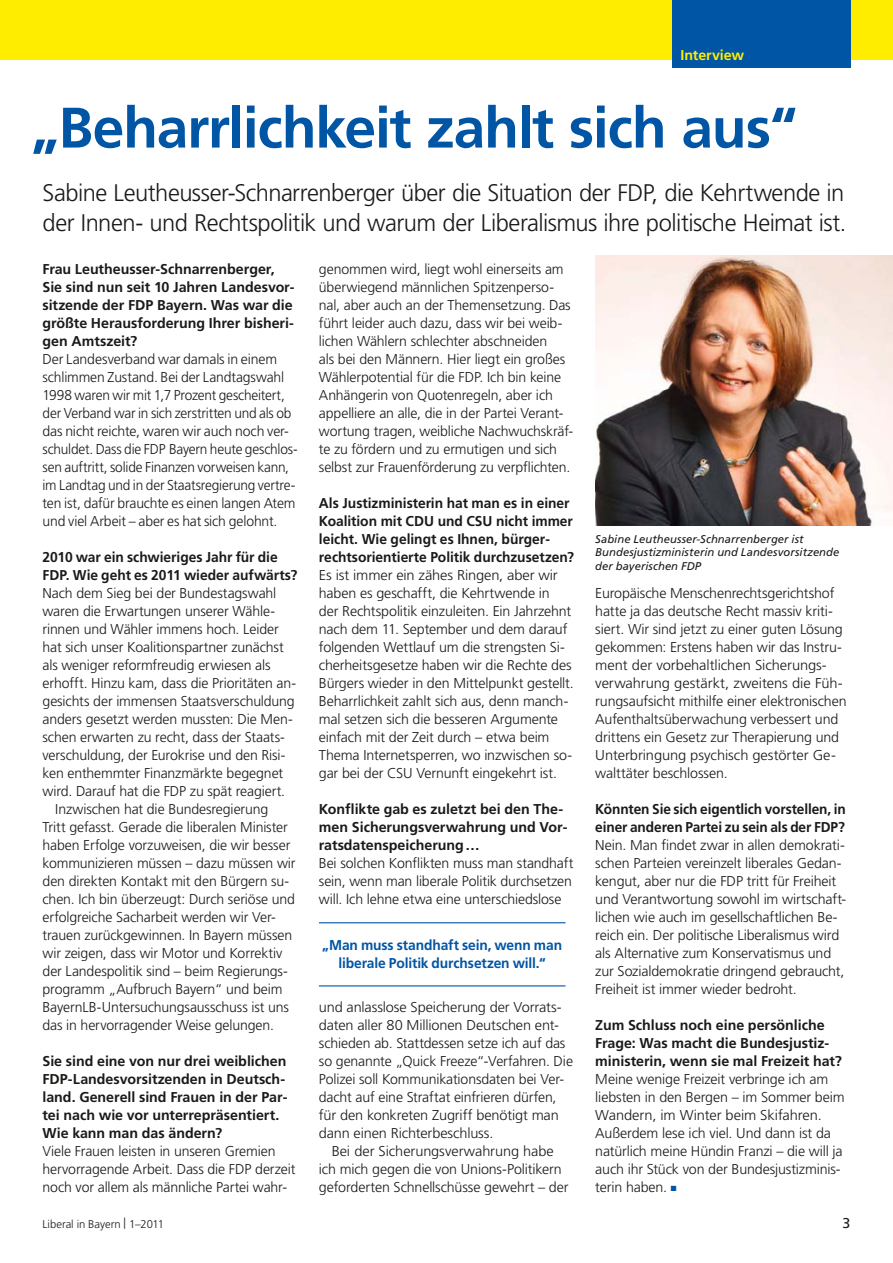
<style>
.page{position:relative;width:893px;height:1263px;background:#fff}
.page>*{position:absolute;margin:0;border:0;box-sizing:border-box;transform-origin:0 0}
.t1{font:700 57px "Frutiger LT Std";letter-spacing:-.02em;color:#0055a4}
.t2{font:300 24px/30px "Frutiger LT Std";letter-spacing:-.02em;color:#1a1a18}
.t3{font:300 14.25px/18px "Frutiger LT Std";letter-spacing:-.01em;color:#1a1a18}
.t4{font:700 14.25px/18px "Frutiger LT Std";letter-spacing:-.005em;color:#1a1a18}
.t5{font:700 14.25px/18px "Frutiger LT Std";letter-spacing:-.005em;color:#1a1a18;scale:.96 1}
.t6{font:700 14.25px/18px "Frutiger LT Std";letter-spacing:-.01em;color:#0055a4;text-align:center}
.t7{font:700 14.25px "Frutiger LT Std";letter-spacing:-.005em;color:#ffed00}
.t8{font:14.25px "Frutiger LT Std";color:#1a1a18}
.t9{font:italic 11.25px/13.5px "Frutiger LT Std";letter-spacing:.005em;color:#1a1a18}
.t10{font:300 11.25px "Frutiger LT Std";letter-spacing:-.005em;color:#1a1a18}
.s1{color:#0055a4}
</style>
<div class="page">
<div style="left:0;top:0;width:893px;height:60px;background:#ffed00"></div>
<div style="left:672px;top:0;width:178px;height:68px;background:#0055a4"></div>
<img style="left:595px;top:256px;width:298px;height:270px">
<hr style="left:319px;top:922px;width:247px;height:1px;background:#0055a4">
<hr style="left:319px;top:985px;width:247px;height:1px;background:#0055a4">
<p class="t7" style="left:680px;top:46px;width:65px">Interview</p>
<h1 class="t1" style="left:31px;top:94px;width:768px">„Beharrlichkeit zahlt sich aus“</h1>
<h2 class="t2" style="left:43px;top:178px;width:805px">Sabine Leutheusser-Schnarrenberger über die Situation der FDP, die Kehrtwende in der Innen- und Rechtspolitik und warum der Liberalismus ihre politische Heimat ist.</h2>
<p class="t4" style="left:43px;top:260px;width:254px">Frau Leutheusser-Schnarrenberger, Sie sind nun seit 10 Jahren Landesvor&shy;sitzende der FDP Bayern. Was war die größte Herausforderung Ihrer bisheri&shy;gen Amtszeit?</p>
<p class="t3" style="left:43px;top:350px;width:257px">Der Landesverband war damals in einem schlimmen Zustand. Bei der Landtagswahl 1998 waren wir mit 1,7 Prozent gescheitert, der Verband war in sich zerstritten und als ob das nicht reichte, waren wir auch noch ver&shy;schuldet. Dass die FDP Bayern heute geschlos&shy;sen auftritt, solide Finanzen vorweisen kann, im Landtag und in der Staatsregierung vertre&shy;ten ist, dafür brauchte es einen langen Atem und viel Arbeit – aber es hat sich gelohnt.</p>
<p class="t4" style="left:43px;top:548px;width:256px">2010 war ein schwieriges Jahr für die<br>FDP. Wie geht es 2011 wieder aufwärts?</p>
<p class="t3" style="left:43px;top:584px;width:235px">Nach dem Sieg bei der Bundestagswahl</p>
<p class="t3" style="left:43px;top:602px;width:234px">waren die Erwartungen unserer Wähle-</p>
<p class="t3" style="left:43px;top:620px;width:238px">rinnen und Wähler immens hoch. Leider</p>
<p class="t3" style="left:43px;top:638px;width:243px">hat sich unser Koalitionspartner zunächst</p>
<p class="t3" style="left:43px;top:656px;width:230px">als weniger reformfreudig erwiesen als</p>
<p class="t3" style="left:43px;top:674px;width:255px">erhofft. Hinzu kam, dass die Prioritäten an-</p>
<p class="t3" style="left:43px;top:692px;width:254px">gesichts der immensen Staatsverschuldung</p>
<p class="t3" style="left:43px;top:710px;width:252px">anders gesetzt werden mussten: Die Men-</p>
<p class="t3" style="left:43px;top:728px;width:244px">schen erwarten zu recht, dass der Staats-</p>
<p class="t3" style="left:43px;top:746px;width:244px">verschuldung, der Eurokrise und den Risi-</p>
<p class="t3" style="left:43px;top:764px;width:242px">ken enthemmter Finanzmärkte begegnet</p>
<p class="t3" style="left:43px;top:782px;width:244px">wird. Darauf hat die FDP zu spät reagiert.</p>
<p class="t3" style="left:55px;top:800px;width:215px">Inzwischen hat die Bundesregierung</p>
<p class="t3" style="left:43px;top:818px;width:247px">Tritt gefasst. Gerade die liberalen Minister</p>
<p class="t3" style="left:43px;top:836px;width:249px">haben Erfolge vorzuweisen, die wir besser</p>
<p class="t3" style="left:43px;top:854px;width:255px">kommunizieren müssen – dazu müssen wir</p>
<p class="t3" style="left:43px;top:872px;width:248px">den direkten Kontakt mit den Bürgern su-</p>
<p class="t3" style="left:43px;top:890px;width:254px">chen. Ich bin überzeugt: Durch seriöse und</p>
<p class="t3" style="left:43px;top:908px;width:235px">erfolgreiche Sacharbeit werden wir Ver-</p>
<p class="t3" style="left:43px;top:926px;width:251px">trauen zurückgewinnen. In Bayern müssen</p>
<p class="t3" style="left:43px;top:944px;width:241px">wir zeigen, dass wir Motor und Korrektiv</p>
<p class="t3" style="left:43px;top:962px;width:247px">der Landespolitik sind – beim Regierungs-</p>
<p class="t3" style="left:43px;top:980px;width:241px">programm „Aufbruch Bayern“ und beim</p>
<p class="t3" style="left:43px;top:998px;width:248px">BayernLB-Untersuchungsausschuss ist uns</p>
<p class="t3" style="left:43px;top:1016px;width:233px">das in hervorragender Weise gelungen.</p>
<p class="t4" style="left:43px;top:1052px;width:246px">Sie sind eine von nur drei weiblichen FDP-Landesvorsitzenden in Deutsch&shy;land. Generell sind Frauen in der Par&shy;tei nach wie vor unterrepräsentiert.<br>Wie kann man das ändern?</p>
<p class="t3" style="left:43px;top:1142px;width:254px">Viele Frauen leisten in unseren Gremien hervorragende Arbeit. Dass die FDP derzeit noch vor allem als männliche Partei wahr-</p>
<p class="t3" style="left:319px;top:260px;width:256px">genommen wird, liegt wohl einerseits am überwiegend männlichen Spitzenperso&shy;nal, aber auch an der Themensetzung. Das führt leider auch dazu, dass wir bei weib&shy;lichen Wählern schlechter abschneiden<br>als bei den Männern. Hier liegt ein großes Wählerpotential für die FDP. Ich bin keine Anhängerin von Quotenregeln, aber ich appelliere an alle, die in der Partei Verant&shy;wortung tragen, weibliche Nachwuchskräf&shy;te zu fördern und zu ermutigen und sich selbst zur Frauenförderung zu verpflichten.</p>
<p class="t4" style="left:319px;top:494px;width:257px">Als Justizministerin hat man es in einer Koalition mit CDU und CSU nicht immer leicht. Wie gelingt es Ihnen, bürger&shy;rechtsorientierte Politik durchzusetzen?</p>
<p class="t3" style="left:319px;top:566px;width:256px">Es ist immer ein zähes Ringen, aber wir haben es geschafft, die Kehrtwende in<br>der Rechtspolitik einzuleiten. Ein Jahrzehnt nach dem 11. September und dem darauf folgenden Wettlauf um die strengsten Si&shy;cherheitsgesetze haben wir die Rechte des Bürgers wieder in den Mittelpunkt gestellt.<br>Beharrlichkeit zahlt sich aus, denn manch&shy;mal setzen sich die besseren Argumente einfach mit der Zeit durch – etwa beim Thema Internetsperren, wo inzwischen so&shy;gar bei der CSU Vernunft eingekehrt ist.</p>
<p class="t4" style="left:319px;top:800px;width:250px">Konflikte gab es zuletzt bei den The&shy;men Sicherungsverwahrung und Vor&shy;ratsdatenspeicherung…</p>
<p class="t3" style="left:319px;top:854px;width:256px;text-align:justify">Bei solchen Konflikten muss man standhaft sein, wenn man liberale Politik durchsetzen will. Ich lehne etwa eine unterschiedslose</p>
<p class="t6" style="left:322px;top:936px;width:241px">„Man muss standhaft sein, wenn man liberale Politik durchsetzen will.“</p>
<p class="t3" style="left:319px;top:998px;width:256px">und anlasslose Speicherung der Vorrats&shy;daten aller 80 Millionen Deutschen ent&shy;schieden ab. Stattdessen setze ich auf das so genannte „Quick Freeze“-Verfahren. Die Polizei soll Kommunikationsdaten bei Ver&shy;dacht auf eine Straftat einfrieren dürfen, für den konkreten Zugriff benötigt man dann einen Richterbeschluss.</p>
<p class="t3" style="left:319px;top:1142px;width:251px;text-align:center">Bei der Sicherungsverwahrung habe<br>ich mich gegen die von Unions-Politikern geforderten Schnellschüsse gewehrt – der</p>
<p class="t9" style="left:595px;top:532px;width:246px">Sabine Leutheusser-Schnarrenberger ist<br>Bundesjustizministerin und Landesvorsitzende der bayerischen FDP</p>
<p class="t3" style="left:595px;top:584px;width:253px">Europäische Menschenrechtsgerichtshof hatte ja das deutsche Recht massiv kriti&shy;siert. Wir sind jetzt zu einer guten Lösung gekommen: Erstens haben wir das Instru&shy;ment der vorbehaltlichen Sicherungs&shy;verwahrung gestärkt, zweitens die Füh&shy;rungsaufsicht mithilfe einer elektronischen Aufenthaltsüberwachung verbessert und drittens ein Gesetz zur Therapierung und Unterbringung psychisch gestörter Ge&shy;walttäter beschlossen.</p>
<p class="t5" style="left:595px;top:800px;width:263px">Könnten Sie sich eigentlich vorstellen, in einer anderen Partei zu sein als der FDP?</p>
<p class="t3" style="left:595px;top:836px;width:253px">Nein. Man findet zwar in allen demokrati&shy;schen Parteien vereinzelt liberales Gedan&shy;kengut, aber nur die FDP tritt für Freiheit und Verantwortung sowohl im wirtschaft&shy;lichen wie auch im gesellschaftlichen Be&shy;reich ein. Der politische Liberalismus wird als Alternative zum Konservatismus und zur Sozialdemokratie dringend gebraucht, Freiheit ist immer wieder bedroht.</p>
<p class="t4" style="left:595px;top:1016px;width:248px">Zum Schluss noch eine persönliche<br>Frage: Was macht die Bundesjustiz&shy;ministerin, wenn sie mal Freizeit hat?</p>
<p class="t3" style="left:595px;top:1070px;width:251px">Meine wenige Freizeit verbringe ich am liebsten in den Bergen – im Sommer beim Wandern, im Winter beim Skifahren.<br>Außerdem lese ich viel. Und dann ist da natürlich meine Hündin Franzi – die will ja auch ihr Stück von der Bundesjustizminis&shy;terin haben. <span class="s1">■</span></p>
<p class="t10" style="left:43px;top:1217px;width:123px">Liberal in Bayern | 1–2011</p>
<p class="t8" style="left:842px;top:1214px;width:9px">3</p>
</div>
